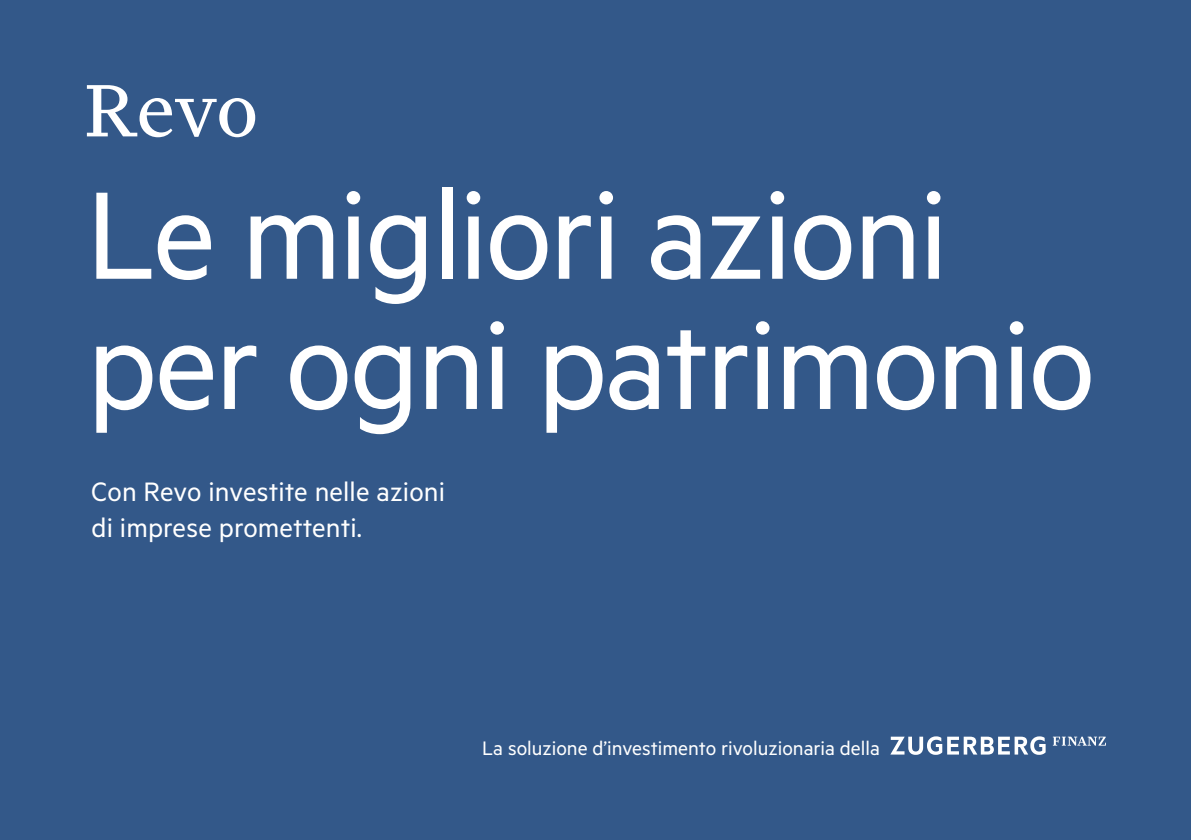
<style>
.page{position:relative;width:1191px;height:840px;background:#fff}
.page>*{position:absolute;margin:0;border:0;box-sizing:border-box;transform-origin:0 0}
.t1{font:140px/130px "Metric";letter-spacing:-.02em;color:#fff}
.t2{font:88px "Financier Text";color:#fff}
.t3{font:30px/36px "Metric";letter-spacing:.005em;color:#fff}
.t4{font:22px "Metric";color:#fff}
</style>
<div class="page">
<div style="left:0;top:0;width:1191px;height:839px;background:#335889"></div>
<svg style="left:890px;top:736px;width:155px;height:18px"></svg>
<svg style="left:1052px;top:736px;width:54px;height:9px"></svg>
<h2 class="t2" style="left:84px;top:63px;width:176px">Revo</h2>
<h1 class="t1" style="left:86px;top:165px;width:1010px">Le migliori azioni per ogni patrimonio</h1>
<p class="t3" style="left:91px;top:472px;width:355px">Con Revo investite nelle azioni di imprese promettenti.</p>
<p class="t4" style="left:482px;top:734px;width:399px">La soluzione d’investimento rivoluzionaria della</p>
</div>
